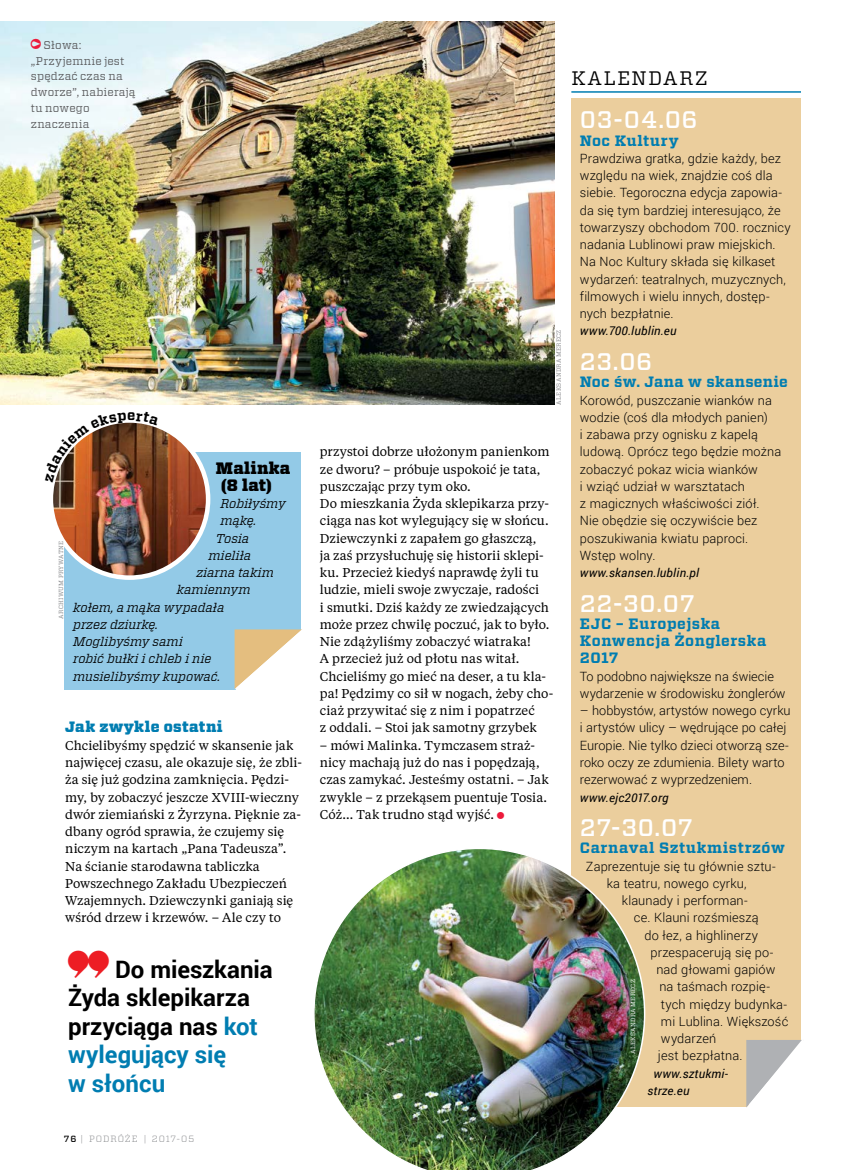
<style>
.page{position:relative;width:864px;height:1170px;background:#fff}
.page>*{position:absolute;margin:0;border:0;box-sizing:border-box;transform-origin:0 0}
.t1{font:700 24px/28.5px "Roboto";color:#000}
.t2{font:500 24px "Vitesse";letter-spacing:.025em;color:#fff}
.t3{font:19.5px "Vitesse";letter-spacing:.085em;color:#000}
.t4{font:900 16.5px/17.2px "Vitesse";letter-spacing:.015em;color:#000}
.t5{font:700 15px/17.2px "Vitesse";letter-spacing:.035em;color:#007db1}
.t6{font:900 15px "Vitesse";letter-spacing:.03em;color:#007db1}
.t7{font:12.75px/17.2px "Tiempos Text";letter-spacing:.005em;color:#000}
.t8{font:300 12.75px/17.2px "Roboto";letter-spacing:.005em;color:#000}
.t9{font:italic 12.75px "Vitesse";letter-spacing:-.005em;color:#000}
.t10{font:italic 12px/17.2px "Roboto";letter-spacing:.02em;color:#000}
.t11{font:11.25px/15.8px "Vitesse";letter-spacing:.015em;color:#58595b}
.t12{font:300 9px "Vitesse";letter-spacing:.1em;color:#808285}
.t13{font:6px "Vitesse";letter-spacing:.055em;color:#808285}
.t14{font:6px "Vitesse";letter-spacing:.055em;color:#fff}
.s1{font-family:"PODROZE";font-size:12.75px;color:#ed1a3b}
.s2{font-family:"PODROZE";font-weight:400;font-size:37.5px;color:#ed1d24}
.s3{color:#007db1}
.s4{font-weight:500;color:#000}
.s5{font-family:"PODROZE";color:#ed1a3b}
</style>
<div class="page">
<hr style="left:571px;top:91px;width:229px;height:2px;background:#007db1">
<div style="left:571px;top:99px;width:229px;height:1007px;background:#ebce9d"></div>
<svg style="left:746px;top:1037px;width:56px;height:70px;background:#d7d7d6"></svg>
<img style="left:0;top:22px;width:554px;height:382px">
<div style="left:65px;top:452px;width:235px;height:237px;background:#93cae7"></div>
<svg style="left:234px;top:629px;width:68px;height:60px;background:#efdebf"></svg>
<img style="left:51px;top:420px;width:157px;height:157px;border-radius:79px">
<div style="left:49px;top:418px;width:161px;height:162px;border:4px solid #fff;border-radius:50%"></div>
<img style="left:314px;top:849px;width:331px;height:320px">
<img style="left:51px;top:418px;width:108px;height:64px">
<p class="t11" style="left:31px;top:37px;width:106px"><span class="s1">&gt;</span> Słowa: „Przyjemnie jest spędzać czas na dworze”, nabierają tu nowego znaczenia</p>
<p class="t13" style="left:57px;top:618px;width:79px;rotate:-90deg">ARCHIWUM PRYWATNE</p>
<p class="t4" style="left:216px;top:459px;width:76px">Malinka (8 lat)</p>
<p class="t9" style="left:220px;top:495px;width:67px">Robiłyśmy</p>
<p class="t9" style="left:220px;top:512px;width:38px">mąkę.</p>
<p class="t9" style="left:216px;top:529px;width:35px">Tosia</p>
<p class="t9" style="left:208px;top:546px;width:44px">mieliła</p>
<p class="t9" style="left:196px;top:564px;width:79px">ziarna takim</p>
<p class="t9" style="left:177px;top:581px;width:75px">kamiennym</p>
<p class="t9" style="left:73px;top:598px;width:152px">kołem, a mąka wypadała</p>
<p class="t9" style="left:73px;top:615px;width:86px">przez dziurkę.</p>
<p class="t9" style="left:73px;top:633px;width:111px">Moglibyśmy sami</p>
<p class="t9" style="left:73px;top:650px;width:140px">robić bułki i chleb i nie</p>
<p class="t9" style="left:73px;top:667px;width:148px">musielibyśmy kupować.</p>
<p class="t6" style="left:65px;top:717px;width:159px">Jak zwykle ostatni</p>
<p class="t7" style="left:65px;top:736px;width:238px">Chcielibyśmy spędzić w skansenie jak najwięcej czasu, ale okazuje się, że zbli&shy;ża się już godzina zamknięcia. Pędzi&shy;my, by zobaczyć jeszcze XVIII-wieczny dwór ziemiański z Żyrzyna. Pięknie za&shy;dbany ogród sprawia, że czujemy się niczym na kartach „Pana Tadeusza”.<br>Na ścianie starodawna tabliczka Powszechnego Zakładu Ubezpieczeń Wzajemnych. Dziewczynki ganiają się wśród drzew i krzewów. – Ale czy to</p>
<h1 class="t1" style="left:68px;top:953px;width:206px"><span class="s2">?</span> Do mieszkania<br>Żyda sklepikarza przyciąga nas <span class="s3">kot wylegujący się<br>w słońcu</span></h1>
<p class="t12" style="left:64px;top:1132px;width:132px"><span class="s4">76</span> | PODRÓŻE | 2017-05</p>
<p class="t13" style="left:554px;top:404px;width:76px;rotate:-90deg">ALEKSANDRA MERECZ</p>
<p class="t7" style="left:320px;top:442px;width:235px">przystoi dobrze ułożonym panienkom ze dworu? – próbuje uspokoić je tata, puszczając przy tym oko.<br>Do mieszkania Żyda sklepikarza przy&shy;ciąga nas kot wylegujący się w słońcu.<br>Dziewczynki z zapałem go głaszczą,<br>ja zaś przysłuchuję się historii sklepi&shy;ku. Przecież kiedyś naprawdę żyli tu ludzie, mieli swoje zwyczaje, radości<br>i smutki. Dziś każdy ze zwiedzających może przez chwilę poczuć, jak to było.<br>Nie zdążyliśmy zobaczyć wiatraka!<br>A przecież już od płotu nas witał.<br>Chcieliśmy go mieć na deser, a tu kla&shy;pa! Pędzimy co sił w nogach, żeby cho&shy;ciaż przywitać się z nim i popatrzeć<br>z oddali. – Stoi jak samotny grzybek</p>
<p class="t7" style="left:320px;top:736px;width:230px">– mówi Malinka. Tymczasem straż&shy;nicy machają już do nas i popędzają, czas zamykać. Jesteśmy ostatni. – Jak zwykle – z przekąsem puentuje Tosia.<br>Cóż… Tak trudno stąd wyjść. <span class="s5">r</span></p>
<h2 class="t3" style="left:571px;top:65px;width:138px">KALENDARZ</h2>
<h1 class="t2" style="left:579px;top:104px;width:119px">03-04.06</h1>
<p class="t5" style="left:579px;top:132px;width:100px">Noc Kultury</p>
<p class="t8" style="left:579px;top:149px;width:212px">Prawdziwa gratka, gdzie każdy, bez względu na wiek, znajdzie coś dla siebie. Tegoroczna edycja zapowia&shy;da się tym bardziej interesująco, że towarzyszy obchodom 700. rocznicy nadania Lublinowi praw miejskich.<br>Na Noc Kultury składa się kilkaset wydarzeń: teatralnych, muzycznych, filmowych i wielu innych, dostęp&shy;nych bezpłatnie.</p>
<p class="t10" style="left:579px;top:322px;width:98px">www.700.lublin.eu</p>
<h1 class="t2" style="left:579px;top:345px;width:74px">23.06</h1>
<p class="t5" style="left:579px;top:373px;width:209px">Noc św. Jana w skansenie</p>
<p class="t8" style="left:579px;top:391px;width:203px">Korowód, puszczanie wianków na wodzie (coś dla młodych panien)<br>i zabawa przy ognisku z kapelą ludową. Oprócz tego będzie można zobaczyć pokaz wicia wianków<br>i wziąć udział w warsztatach<br>z magicznych właściwości ziół.<br>Nie obędzie się oczywiście bez poszukiwania kwiatu paproci.<br>Wstęp wolny.</p>
<p class="t10" style="left:579px;top:563px;width:121px">www.skansen.lublin.pl</p>
<h1 class="t2" style="left:579px;top:587px;width:116px">22-30.07</h1>
<p class="t5" style="left:579px;top:615px;width:188px">EJC – Europejska<br>Konwencja Żonglerska<br>2017</p>
<p class="t8" style="left:579px;top:667px;width:207px">To podobno największe na świecie wydarzenie w środowisku żonglerów</p>
<p class="t8" style="left:579px;top:701px;width:212px">– hobbystów, artystów nowego cyrku i artystów ulicy – wędrujące po całej Europie. Nie tylko dzieci otworzą sze&shy;roko oczy ze zdumienia. Bilety warto rezerwować z wyprzedzeniem.</p>
<p class="t10" style="left:579px;top:788px;width:90px">www.ejc2017.org</p>
<h1 class="t2" style="left:579px;top:811px;width:114px">27-30.07</h1>
<p class="t5" style="left:579px;top:839px;width:206px">Carnaval Sztukmistrzów</p>
<p class="t8" style="left:585px;top:856px;width:191px">Zaprezentuje się tu głównie sztu-</p>
<p class="t8" style="left:606px;top:874px;width:141px">ka teatru, nowego cyrku,</p>
<p class="t8" style="left:621px;top:891px;width:127px">klaunady i performan-</p>
<p class="t8" style="left:633px;top:908px;width:126px">ce. Klauni rozśmieszą</p>
<p class="t8" style="left:644px;top:925px;width:115px">do łez, a highlinerzy</p>
<p class="t8" style="left:650px;top:943px;width:125px">przespacerują się po-</p>
<p class="t8" style="left:656px;top:960px;width:120px">nad głowami gapiów</p>
<p class="t8" style="left:659px;top:977px;width:112px">na taśmach rozpię-</p>
<p class="t8" style="left:660px;top:994px;width:128px">tych między budynka-</p>
<p class="t8" style="left:660px;top:1012px;width:129px">mi Lublina. Większość</p>
<p class="t8" style="left:660px;top:1029px;width:57px">wydarzeń</p>
<p class="t8" style="left:657px;top:1046px;width:86px">jest bezpłatna.</p>
<p class="t10" style="left:647px;top:1064px;width:82px;text-indent:6px">www.sztukmi&shy;strze.eu</p>
<p class="t14" style="left:628px;top:1053px;width:76px;rotate:-90deg">ALEKSANDRA MERECZ</p>
</div>
